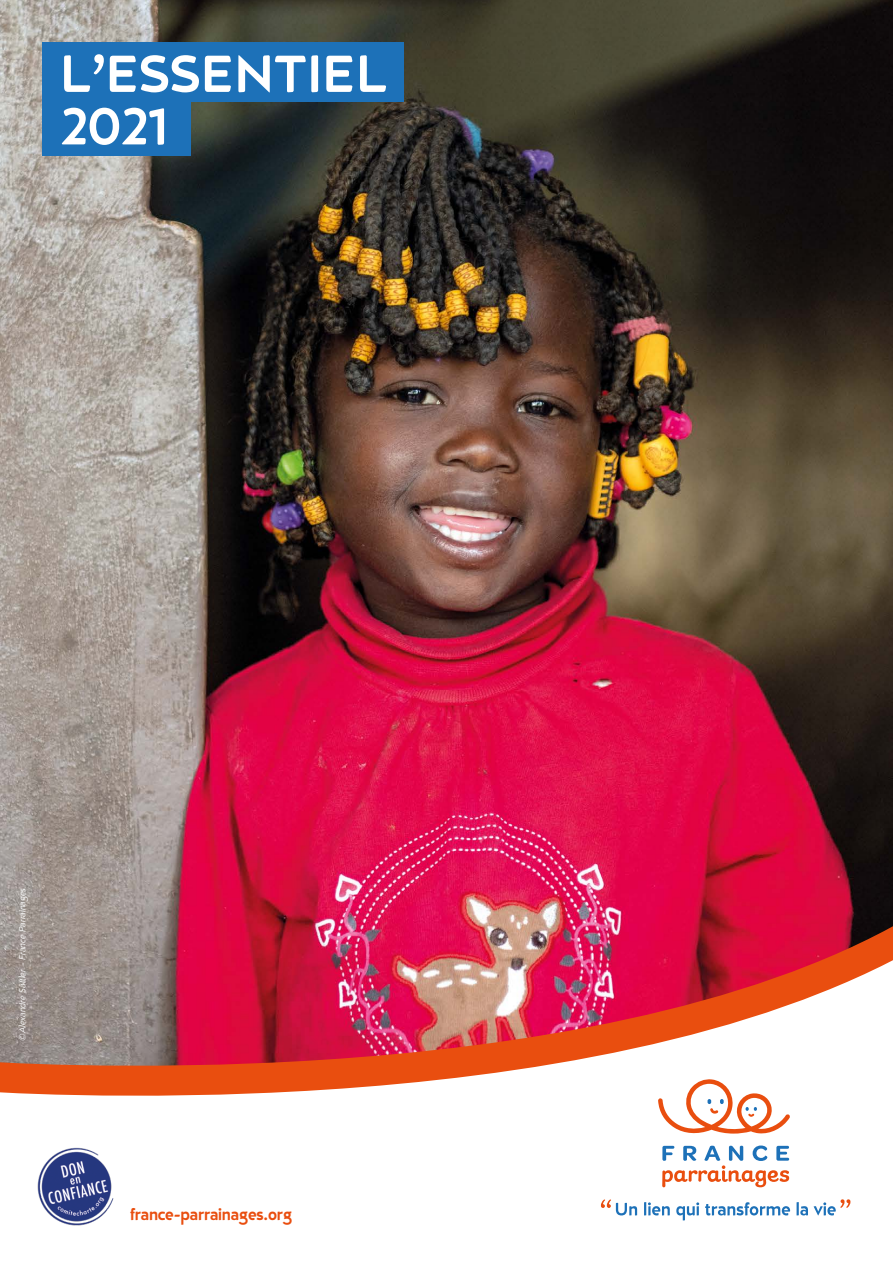
<style>
.page{position:relative;width:893px;height:1263px;background:#fff}
.page>*{position:absolute;margin:0;border:0;box-sizing:border-box;transform-origin:0 0}
.t1{font:700 52.5px/52.5px "D Hanna Soft";letter-spacing:-.01em;color:#fff}
.t2{font:700 16.5px "D Hanna Soft";letter-spacing:-.01em;color:#e94e0f}
.t3{font:italic 9px "D Hanna Soft";color:#fff}
</style>
<div class="page">
<img style="left:0;top:0;width:893px;height:890px">
<img style="left:37px;top:1147px;width:77px;height:79px">
<img style="left:0;top:890px;width:893px;height:206px">
<div style="left:43px;top:43px;width:361px;height:59px;background:#1d71b8"></div>
<div style="left:43px;top:96px;width:148px;height:59px;background:#1d71b8"></div>
<svg style="left:662px;top:1145px;width:127px;height:42px"></svg>
<svg style="left:658px;top:1078px;width:132px;height:56px"></svg>
<svg style="left:601px;top:1199px;width:36px;height:16px"></svg>
<svg style="left:644px;top:1202px;width:26px;height:13px"></svg>
<svg style="left:676px;top:1202px;width:23px;height:18px"></svg>
<svg style="left:705px;top:1202px;width:85px;height:13px"></svg>
<svg style="left:797px;top:1202px;width:11px;height:13px"></svg>
<svg style="left:814px;top:1199px;width:36px;height:16px"></svg>
<h1 class="t1" style="left:60px;top:48px;width:329px">L’ESSENTIEL<br>2021</h1>
<p class="t3" style="left:17px;top:1041px;width:154px;rotate:-90deg">©Alexandre Sattler - France Parrainages</p>
<h2 class="t2" style="left:130px;top:1204px;width:164px">france-parrainages.org</h2>
</div>
